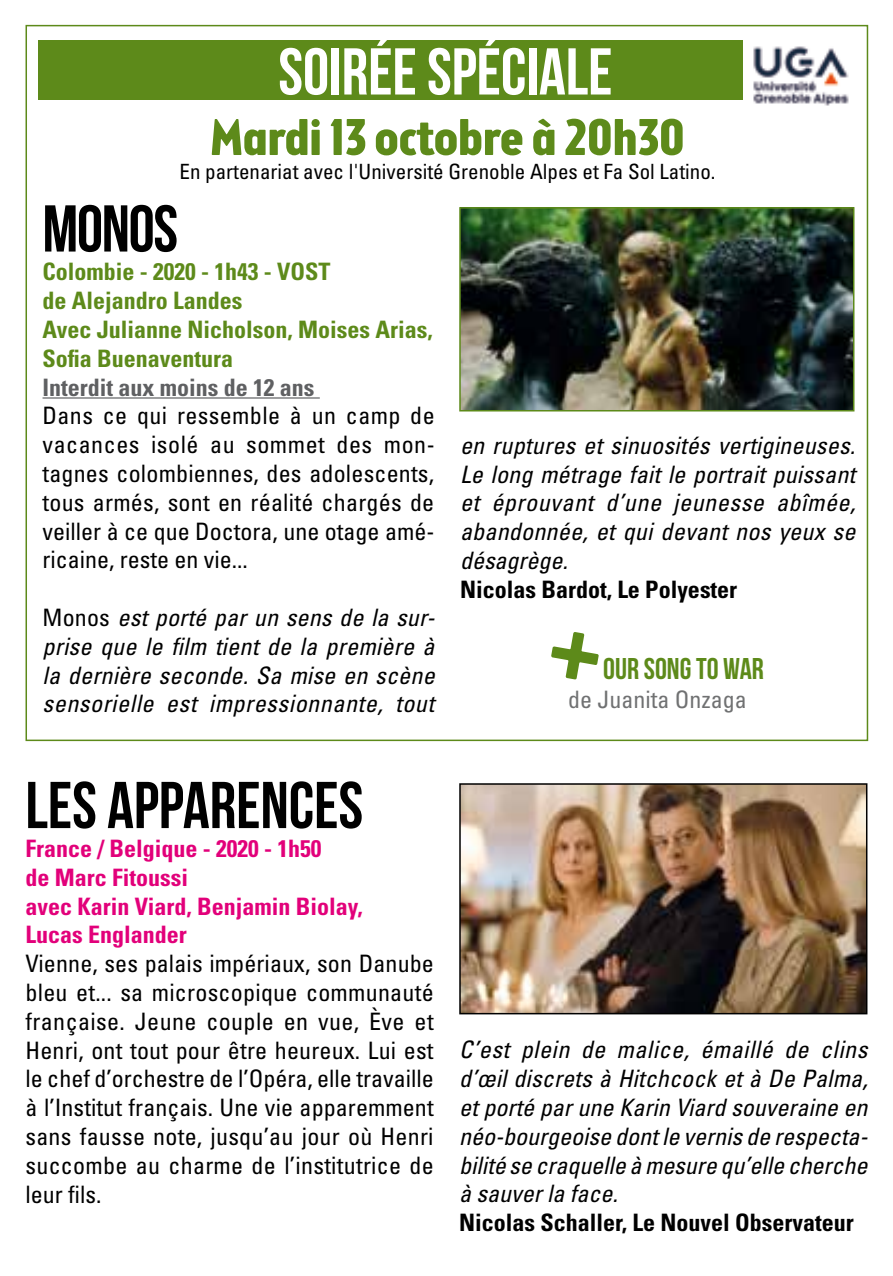
<style>
.page{position:relative;width:893px;height:1276px;background:#fff}
.page>*{position:absolute;margin:0;border:0;box-sizing:border-box;transform-origin:0 0}
.t1{font:66px "Bebas Neue";color:#000}
.t2{font:66px "Bebas Neue";color:#fff}
.t3{font:700 51px "Brooklyn Samuels Four";color:#5d8a1a}
.t4{font:30px "Bebas Neue";color:#5d8a1a}
.t5{font:condensed 24px/28.8px "Univers";letter-spacing:.005em;color:#000;text-align:justify}
.t6{font:italic condensed 24px/28.8px "Univers";letter-spacing:.01em;color:#000;text-align:justify}
.t7{font:700 condensed 24px/28.8px "Univers";color:#5d8a1a}
.t8{font:700 condensed 24px/28.8px "Univers";color:#e2007a}
.t9{font:700 condensed 24px "Univers";color:#000}
.t10{font:700 condensed 24px "Univers";color:#5f6062}
.t11{font:condensed 24px "Univers";color:#707172}
.t12{font:condensed 21px "Univers";color:#000}
.s1{font-style:normal}
</style>
<div class="page">
<img style="left:462px;top:786px;width:402px;height:225px">
<div style="left:459px;top:783px;width:408px;height:231px;border:2px solid #000"></div>
<img style="left:462px;top:210px;width:389px;height:198px">
<div style="left:459px;top:207px;width:395px;height:204px;border:2px solid #5d8a1a"></div>
<svg style="left:551px;top:632px;width:48px;height:47px"></svg>
<div style="left:38px;top:40px;width:814px;height:60px;background:#5d8a1a"></div>
<hr style="left:43px;top:397px;width:277px;height:1px;background:#5f6062">
<img style="left:743px;top:40px;width:109px;height:66px">
<h1 class="t2" style="left:278px;top:35px;width:336px">SOIRÉE SPÉCIALE</h1>
<h2 class="t3" style="left:210px;top:108px;width:476px">Mardi 13 octobre à 20h30</h2>
<p class="t12" style="left:180px;top:158px;width:537px">En partenariat avec l'Université Grenoble Alpes et Fa Sol Latino.</p>
<h1 class="t1" style="left:43px;top:192px;width:137px">MONOS</h1>
<p class="t7" style="left:43px;top:257px;width:392px">Colombie - 2020 - 1h43 - VOST<br>de Alejandro Landes<br>Avec Julianne Nicholson, Moises Arias,<br>Sofia Buenaventura</p>
<p class="t10" style="left:43px;top:372px;width:273px">Interdit aux moins de 12 ans</p>
<p class="t5" style="left:43px;top:401px;width:394px">Dans ce qui ressemble à un camp de vacances isolé au sommet des mon&shy;tagnes colombiennes, des adolescents, tous armés, sont en réalité chargés de veiller à ce que Doctora, une otage amé&shy;ricaine, reste en vie...</p>
<p class="t6" style="left:43px;top:603px;width:394px"><span class="s1">Monos</span> est porté par un sens de la sur&shy;prise que le film tient de la première à la dernière seconde. Sa mise en scène sensorielle est impressionnante, tout</p>
<p class="t6" style="left:460px;top:430px;width:397px">en ruptures et sinuosités vertigineuses.<br>Le long métrage fait le portrait puissant et éprouvant d’une jeunesse abîmée, abandonnée, et qui devant nos yeux se désagrège.</p>
<p class="t9" style="left:460px;top:574px;width:279px">Nicolas Bardot, Le Polyester</p>
<p class="t4" style="left:603px;top:652px;width:162px">OUR SONG TO WAR</p>
<p class="t11" style="left:568px;top:684px;width:180px">de Juanita Onzaga</p>
<h1 class="t1" style="left:26px;top:769px;width:339px">LES APPARENCES</h1>
<p class="t8" style="left:26px;top:834px;width:339px">France / Belgique - 2020 - 1h50<br>de Marc Fitoussi<br>avec Karin Viard, Benjamin Biolay,<br>Lucas Englander</p>
<p class="t5" style="left:26px;top:949px;width:410px">Vienne, ses palais impériaux, son Danube bleu et... sa microscopique communauté française. Jeune couple en vue, Ève et Henri, ont tout pour être heureux. Lui est le chef d’orchestre de l’Opéra, elle travaille à l’Institut français. Une vie apparemment sans fausse note, jusqu’au jour où Henri succombe au charme de l’institutrice de leur fils.</p>
<p class="t6" style="left:459px;top:1035px;width:410px">C’est plein de malice, émaillé de clins d’œil discrets à Hitchcock et à De Palma, et porté par une Karin Viard souveraine en néo-bourgeoise dont le vernis de respecta&shy;bilité se craquelle à mesure qu’elle cherche à sauver la face.</p>
<p class="t9" style="left:459px;top:1207px;width:396px">Nicolas Schaller, Le Nouvel Observateur</p>
</div>
